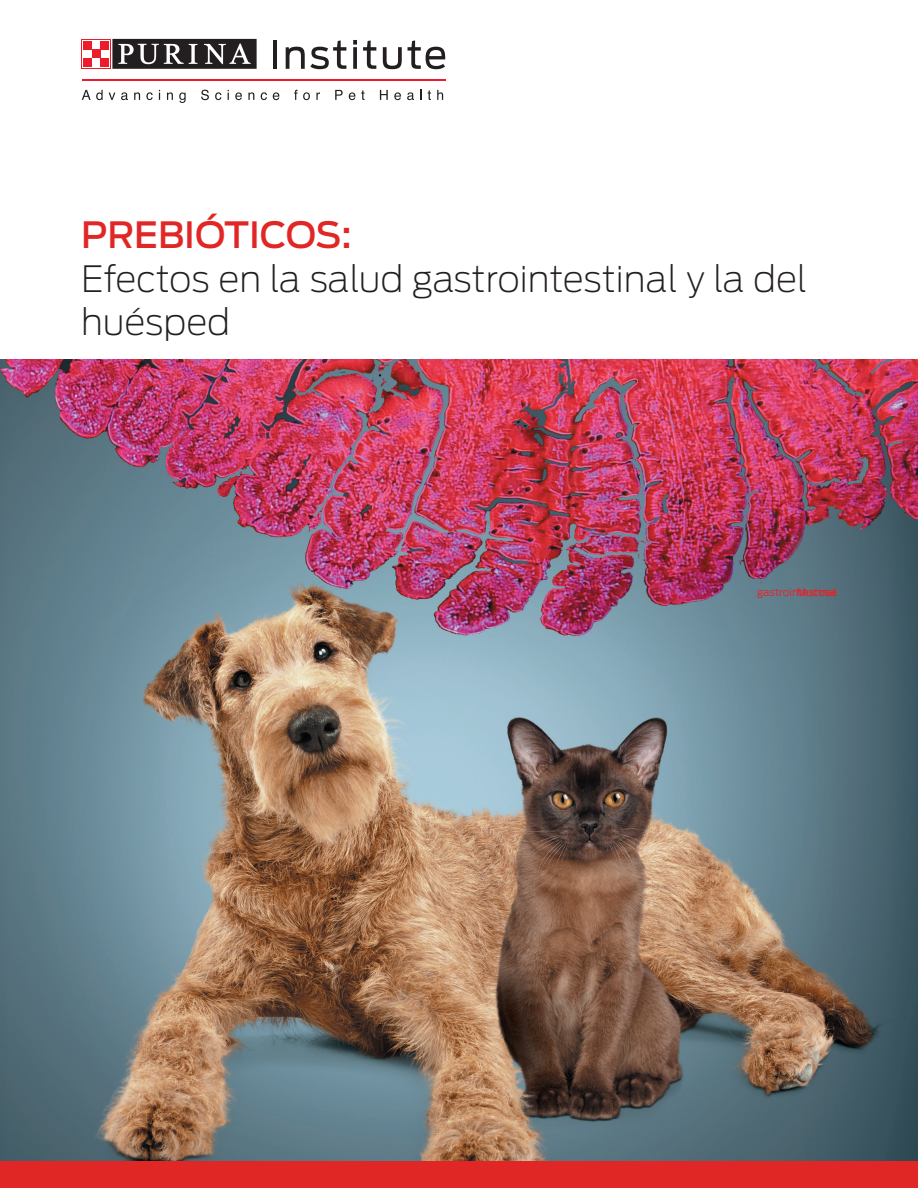
<style>
.page{position:relative;width:918px;height:1188px;background:#fff}
.page>*{position:absolute;margin:0;border:0;box-sizing:border-box;transform-origin:0 0}
.t1{font:200 36px/43.2px "Ford Antenna";color:#231f20}
.t2{font:500 36px "Ford Antenna";color:#e12725}
.Body_-_Meta{font:300 10.5px "Ford Antenna";color:#ee1d23}
</style>
<div class="page">
<div style="left:0;top:1161px;width:918px;height:27px;background:#e12725"></div>
<hr style="left:82px;top:79px;width:364px;height:2px;background:#ee1b2c">
<hr style="left:273px;top:40px;width:4px;height:29px;background:#231f20">
<svg style="left:286px;top:40px;width:60px;height:29px"></svg>
<svg style="left:353px;top:47px;width:4px;height:22px"></svg>
<svg style="left:353px;top:40px;width:4px;height:5px"></svg>
<svg style="left:363px;top:40px;width:13px;height:29px"></svg>
<svg style="left:383px;top:47px;width:19px;height:22px"></svg>
<svg style="left:408px;top:40px;width:37px;height:29px"></svg>
<svg style="left:112px;top:38px;width:145px;height:1px"></svg>
<div style="left:112px;top:39px;width:145px;height:30px;background:#231f20"></div>
<svg style="left:118px;top:44px;width:80px;height:20px"></svg>
<svg style="left:204px;top:43px;width:47px;height:21px"></svg>
<div style="left:84px;top:58px;width:8px;height:9px;background:#ee1b2c"></div>
<div style="left:101px;top:58px;width:8px;height:9px;background:#ee1b2c"></div>
<div style="left:92px;top:50px;width:9px;height:8px;background:#ee1b2c"></div>
<div style="left:84px;top:41px;width:8px;height:9px;background:#ee1b2c"></div>
<div style="left:101px;top:41px;width:8px;height:9px;background:#ee1b2c"></div>
<svg style="left:82px;top:90px;width:21px;height:10px"></svg>
<svg style="left:109px;top:93px;width:6px;height:7px"></svg>
<svg style="left:121px;top:92px;width:7px;height:8px"></svg>
<svg style="left:134px;top:92px;width:6px;height:8px"></svg>
<svg style="left:146px;top:92px;width:7px;height:8px"></svg>
<svg style="left:167px;top:92px;width:6px;height:8px"></svg>
<svg style="left:179px;top:92px;width:7px;height:11px"></svg>
<svg style="left:201px;top:90px;width:8px;height:10px"></svg>
<svg style="left:215px;top:92px;width:6px;height:8px"></svg>
<svg style="left:235px;top:92px;width:7px;height:8px"></svg>
<svg style="left:248px;top:92px;width:6px;height:8px"></svg>
<svg style="left:261px;top:92px;width:6px;height:8px"></svg>
<svg style="left:273px;top:92px;width:6px;height:8px"></svg>
<svg style="left:294px;top:90px;width:16px;height:10px"></svg>
<svg style="left:316px;top:92px;width:4px;height:8px"></svg>
<svg style="left:335px;top:90px;width:8px;height:10px"></svg>
<svg style="left:349px;top:92px;width:6px;height:8px"></svg>
<svg style="left:361px;top:91px;width:4px;height:9px"></svg>
<svg style="left:380px;top:90px;width:8px;height:10px"></svg>
<svg style="left:394px;top:92px;width:7px;height:8px"></svg>
<svg style="left:407px;top:92px;width:7px;height:8px"></svg>
<svg style="left:420px;top:90px;width:2px;height:10px"></svg>
<svg style="left:428px;top:91px;width:3px;height:9px"></svg>
<svg style="left:437px;top:90px;width:6px;height:10px"></svg>
<img style="left:0;top:360px;width:918px;height:801px">
<p class="t2" style="left:81px;top:204px;width:272px">PREBIÓTICOS:</p>
<p class="t1" style="left:81px;top:252px;width:728px">Efectos en la salud gastrointestinal y la del huésped</p>
<p class="Body_-_Meta" style="left:757px;top:584px;width:81px">gastrointestinal</p>
<p class="Body_-_Meta" style="left:797px;top:584px;width:42px">Mucosa</p>
</div>
